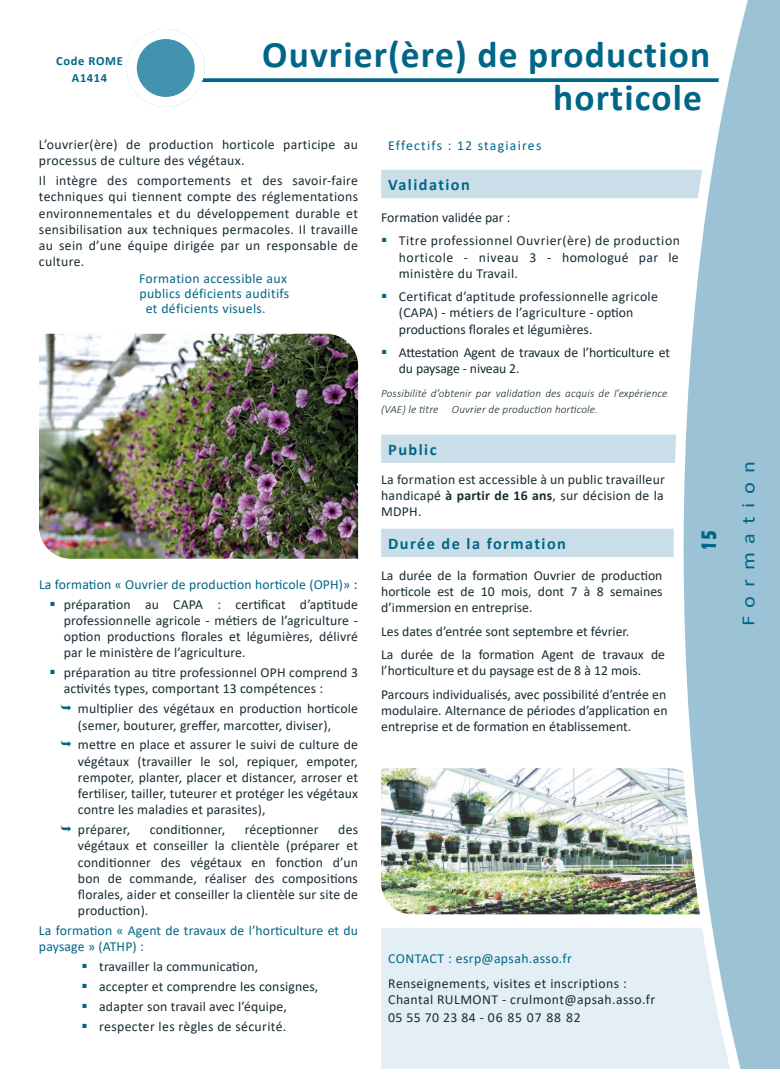
<style>
.page{position:relative;width:780px;height:1088px;background:#fff}
.page>*{position:absolute;margin:0;border:0;box-sizing:border-box;transform-origin:0 0}
.TITRE_FORMATION{font:700 37.5px "Calibri";letter-spacing:.03em;color:#006687}
.texte_ESAT_AA_avec_puces_enumeration_puc{font:700 21.62px "Eras ITC";color:#006687;scale:.69 1}
.TITRE_FORMATION-2{font:18.75px "Calibri";letter-spacing:.39em;color:#006687;scale:1.2 1}
.sous_titres_blancs{font:700 16.25px "Calibri";letter-spacing:.09em;color:#006687}
.puces_dans_article_noir{font:13.75px/16.2px "Calibri";letter-spacing:.01em;color:#172c33;text-align:justify}
.article_noir{font:13.75px/16.2px "Calibri";color:#172c33;text-align:justify}
.article_noir-2{font:13.75px/16.2px "Calibri";letter-spacing:.01em;color:#006687}
.ETAB_ET_CONTACTS{font:13.75px "Calibri";letter-spacing:.03em;color:#172c33}
.article_noir-3{font:13.75px/16.2px "Calibri";letter-spacing:.025em;color:#172c33}
.sous_titres_blancs-2{font:13.75px "Calibri";letter-spacing:.025em;color:#006687}
.puces_dans_article_noir-2{font:13.75px/16.2px "Calibri";letter-spacing:-.01em;color:#172c33}
.ETAB_ET_CONTACTS-2{font:13.75px "Calibri";letter-spacing:.03em;color:#006687}
.sous_titres_blancs-3{font:13.75px "Calibri";letter-spacing:.09em;color:#006687}
.TITRE_FORMATION-3{font:700 12.5px "Calibri";letter-spacing:.05em;color:#006687}
.article_noir-4{font:italic 300 11.25px/16.2px "Calibri";letter-spacing:.01em;color:#172c33}
.s1{color:#172c33}
.s2{font-weight:700}
</style>
<div class="page">
<img style="left:381px;top:768px;width:292px;height:146px">
<div style="left:381px;top:434px;width:292px;height:29px;background:#c9dee9"></div>
<div style="left:381px;top:529px;width:292px;height:28px;background:#c9dee9"></div>
<div style="left:381px;top:928px;width:395px;height:160px;background:#e4eff5"></div>
<svg style="left:207px;top:78px;width:466px;height:4px;background:#12718f"></svg>
<div style="left:381px;top:170px;width:292px;height:28px;background:#c9dee9"></div>
<svg style="left:126px;top:29px;width:81px;height:78px"></svg>
<svg style="left:673px;top:0;width:107px;height:1070px"></svg>
<div style="left:0;top:1070px;width:780px;height:18px;background:#fff"></div>
<img style="left:39px;top:334px;width:319px;height:225px">
<p class="TITRE_FORMATION-3" style="left:56px;top:52px;width:68px">Code ROME</p>
<p class="TITRE_FORMATION-3" style="left:72px;top:69px;width:37px">A1414</p>
<p class="TITRE_FORMATION" style="left:262px;top:28px;width:449px">Ouvrier(ère) de production</p>
<p class="TITRE_FORMATION" style="left:553px;top:71px;width:150px">horticole</p>
<p class="article_noir-3" style="left:39px;top:136px;width:320px">L’ouvrier(ère) de production horticole participe au processus de culture des végétaux.</p>
<p class="puces_dans_article_noir" style="left:39px;top:172px;width:320px">Il intègre des comportements et des savoir-faire techniques qui tiennent compte des réglementations environnementales et du développement durable et sensibilisation aux techniques permacoles. Il travaille au sein d’une équipe dirigée par un responsable de culture.</p>
<p class="sous_titres_blancs-2" style="left:139px;top:269px;width:149px">Formation accessible aux</p>
<p class="sous_titres_blancs-2" style="left:139px;top:284px;width:151px">publics déficients auditifs</p>
<p class="sous_titres_blancs-2" style="left:146px;top:299px;width:121px">et déficients visuels.</p>
<p class="article_noir-2" style="left:39px;top:576px;width:320px">La formation « Ouvrier de production horticole (OPH)» <span class="s1">:</span></p>
<p class="puces_dans_article_noir" style="left:64px;top:596px;width:296px">préparation au CAPA : certificat d’aptitude professionnelle agricole - métiers de l’agriculture - option productions florales et légumières, délivré par le ministère de l’agriculture.</p>
<p class="puces_dans_article_noir" style="left:64px;top:664px;width:296px">préparation au titre professionnel OPH comprend 3 activités types, comportant 13 compétences :</p>
<p class="puces_dans_article_noir" style="left:78px;top:700px;width:281px">multiplier des végétaux en production horticole (semer, bouturer, greffer, marcotter, diviser),</p>
<p class="puces_dans_article_noir" style="left:78px;top:736px;width:281px">mettre en place et assurer le suivi de culture de végétaux (travailler le sol, repiquer, empoter, rempoter, planter, placer et distancer, arroser et fertiliser, tailler, tuteurer et protéger les végétaux contre les maladies et parasites),</p>
<p class="puces_dans_article_noir" style="left:78px;top:821px;width:54px">préparer,</p>
<p class="puces_dans_article_noir" style="left:150px;top:821px;width:77px">conditionner,</p>
<p class="puces_dans_article_noir" style="left:245px;top:821px;width:75px">réceptionner</p>
<p class="puces_dans_article_noir" style="left:78px;top:821px;width:281px;text-indent:260px">des végétaux et conseiller la clientèle (préparer et conditionner des végétaux en fonction d’un bon de commande, réaliser des compositions florales, aider et conseiller la clientèle sur site de production).</p>
<p class="article_noir-2" style="left:39px;top:922px;width:320px">La formation « Agent de travaux de l’horticulture et du paysage » (ATHP) :</p>
<p class="puces_dans_article_noir" style="left:99px;top:958px;width:160px">travailler la communication,</p>
<p class="puces_dans_article_noir" style="left:99px;top:978px;width:221px">accepter et comprendre les consignes,</p>
<p class="puces_dans_article_noir" style="left:99px;top:998px;width:189px">adapter son travail avec l’équipe,</p>
<p class="puces_dans_article_noir" style="left:99px;top:1017px;width:188px">respecter les règles de sécurité.</p>
<p class="sous_titres_blancs-3" style="left:388px;top:136px;width:155px">Effectifs : 12 stagiaires</p>
<p class="sous_titres_blancs" style="left:388px;top:173px;width:83px">Validation</p>
<p class="article_noir" style="left:381px;top:209px;width:131px">Formation validée par :</p>
<p class="puces_dans_article_noir" style="left:399px;top:232px;width:282px">Titre professionnel Ouvrier(ère) de production horticole - niveau 3 - homologué par le ministère du Travail.</p>
<p class="puces_dans_article_noir" style="left:399px;top:288px;width:260px;text-align:left">Certificat d’aptitude professionnelle agricole (CAPA) - métiers de l’agriculture - option productions florales et légumières.</p>
<p class="puces_dans_article_noir-2" style="left:399px;top:344px;width:273px">Attestation Agent de travaux de l’horticulture et du paysage - niveau 2.</p>
<p class="article_noir-4" style="left:381px;top:385px;width:288px">Possibilité d’obtenir par validation des acquis de l’expérience (VAE) le titre Ouvrier de production horticole.</p>
<p class="sous_titres_blancs" style="left:388px;top:438px;width:50px">Public</p>
<p class="article_noir" style="left:381px;top:471px;width:285px">La formation est accessible à un public travailleur handicapé <span class="s2">à partir de 16 ans</span>, sur décision de la MDPH.</p>
<p class="sous_titres_blancs" style="left:388px;top:532px;width:179px">Durée de la formation</p>
<p class="article_noir" style="left:381px;top:567px;width:283px">La durée de la formation Ouvrier de production horticole est de 10 mois, dont 7 à 8 semaines d’immersion en entreprise.</p>
<p class="article_noir" style="left:381px;top:623px;width:250px">Les dates d’entrée sont septembre et février.</p>
<p class="article_noir" style="left:381px;top:646px;width:285px">La durée de la formation Agent de travaux de l’horticulture et du paysage est de 8 à 12 mois.</p>
<p class="article_noir" style="left:381px;top:686px;width:288px">Parcours individualisés, avec possibilité d’entrée en modulaire. Alternance de périodes d’application en entreprise et de formation en établissement.</p>
<p class="texte_ESAT_AA_avec_puces_enumeration_puc" style="left:696px;top:550px;width:31px;rotate:-90deg">15</p>
<p class="ETAB_ET_CONTACTS-2" style="left:388px;top:949px;width:185px">CONTACT : esrp@apsah.asso.fr</p>
<p class="ETAB_ET_CONTACTS" style="left:388px;top:974px;width:240px">Renseignements, visites et inscriptions :</p>
<p class="ETAB_ET_CONTACTS" style="left:388px;top:990px;width:268px">Chantal RULMONT - crulmont@apsah.asso.fr</p>
<p class="ETAB_ET_CONTACTS" style="left:388px;top:1008px;width:194px">05 55 70 23 84 - 06 85 07 88 82</p>
<p class="TITRE_FORMATION-2" style="left:735px;top:626px;width:139px;rotate:-90deg">Formation</p>
</div>
